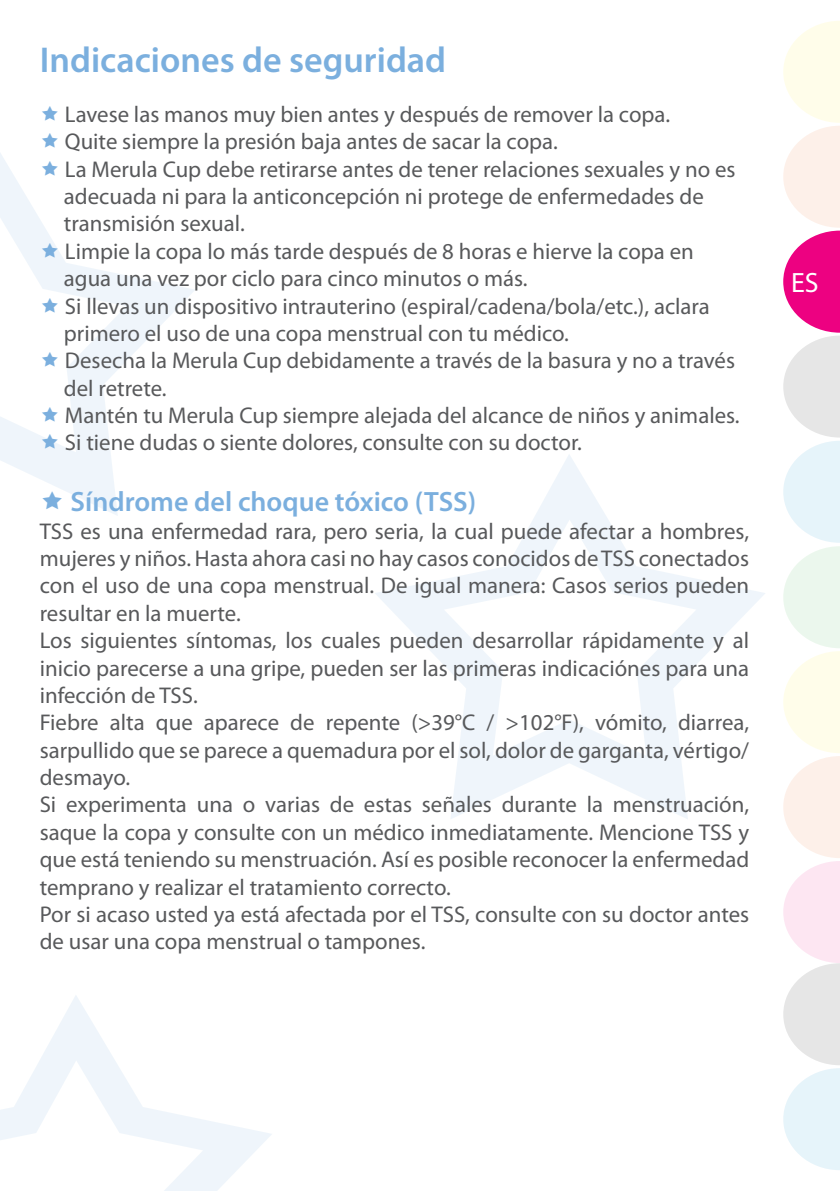
<style>
.page{position:relative;width:840px;height:1191px;background:#fff}
.page>*{position:absolute;margin:0;border:0;box-sizing:border-box;transform-origin:0 0}
.t1{font:600 36px "Myriad Pro";color:#7bafde}
.t2{font:600 28px "Myriad Pro";color:#7bafde}
.t3{font:28px "Myriad Pro";color:#fff}
.t4{font:22.8px/27.2px "Myriad Pro";color:#58595b}
</style>
<div class="page">
<svg style="left:0;top:153px;width:195px;height:363px"></svg>
<svg style="left:0;top:996px;width:272px;height:195px"></svg>
<svg style="left:375px;top:455px;width:390px;height:364px"></svg>
<svg style="left:783px;top:21px;width:56px;height:1149px"></svg>
<svg style="left:42px;top:160px;width:16px;height:15px"></svg>
<svg style="left:42px;top:242px;width:16px;height:15px"></svg>
<svg style="left:42px;top:297px;width:16px;height:15px"></svg>
<svg style="left:42px;top:351px;width:16px;height:16px"></svg>
<svg style="left:42px;top:406px;width:16px;height:15px"></svg>
<svg style="left:42px;top:433px;width:16px;height:16px"></svg>
<svg style="left:43px;top:491px;width:19px;height:18px"></svg>
<h1 class="t1" style="left:40px;top:37px;width:408px">Indicaciones de seguridad</h1>
<p class="t4" style="left:64px;top:100px;width:677px">Lavese las manos muy bien antes y después de remover la copa.<br>Quite siempre la presión baja antes de sacar la copa.<br>La Merula Cup debe retirarse antes de tener relaciones sexuales y no es adecuada ni para la anticoncepción ni protege de enfermedades de transmisión sexual.<br>Limpie la copa lo más tarde después de 8 horas e hierve la copa en agua una vez por ciclo para cinco minutos o más.<br>Si llevas un dispositivo intrauterino (espiral/cadena/bola/etc.), aclara primero el uso de una copa menstrual con tu médico.<br>Desecha la Merula Cup debidamente a través de la basura y no a través del retrete.<br>Mantén tu Merula Cup siempre alejada del alcance de niños y animales.<br>Si tiene dudas o siente dolores, consulte con su doctor.</p>
<p class="t2" style="left:71px;top:484px;width:407px">Síndrome del choque tóxico (TSS)</p>
<p class="t4" style="left:40px;top:517px;width:710px">TSS es una enfermedad rara, pero seria, la cual puede afectar a hombres, mujeres y niños. Hasta ahora casi no hay casos conocidos de TSS conectados con el uso de una copa menstrual. De igual manera: Casos serios pueden resultar en la muerte.<br>Los siguientes síntomas, los cuales pueden desarrollar rápidamente y al inicio parecerse a una gripe, pueden ser las primeras indicaciónes para una infección de TSS.<br>Fiebre alta que aparece de repente (&gt;39°C / &gt;102°F), vómito, diarrea, sarpullido que se parece a quemadura por el sol, dolor de garganta, vértigo/ desmayo.<br>Si experimenta una o varias de estas señales durante la menstruación, saque la copa y consulte con un médico inmediatamente. Mencione TSS y que está teniendo su menstruación. Así es posible reconocer la enfermedad temprano y realizar el tratamiento correcto.<br>Por si acaso usted ya está afectada por el TSS, consulte con su doctor antes de usar una copa menstrual o tampones.</p>
<p class="t3" style="left:790px;top:265px;width:29px">ES</p>
</div>
